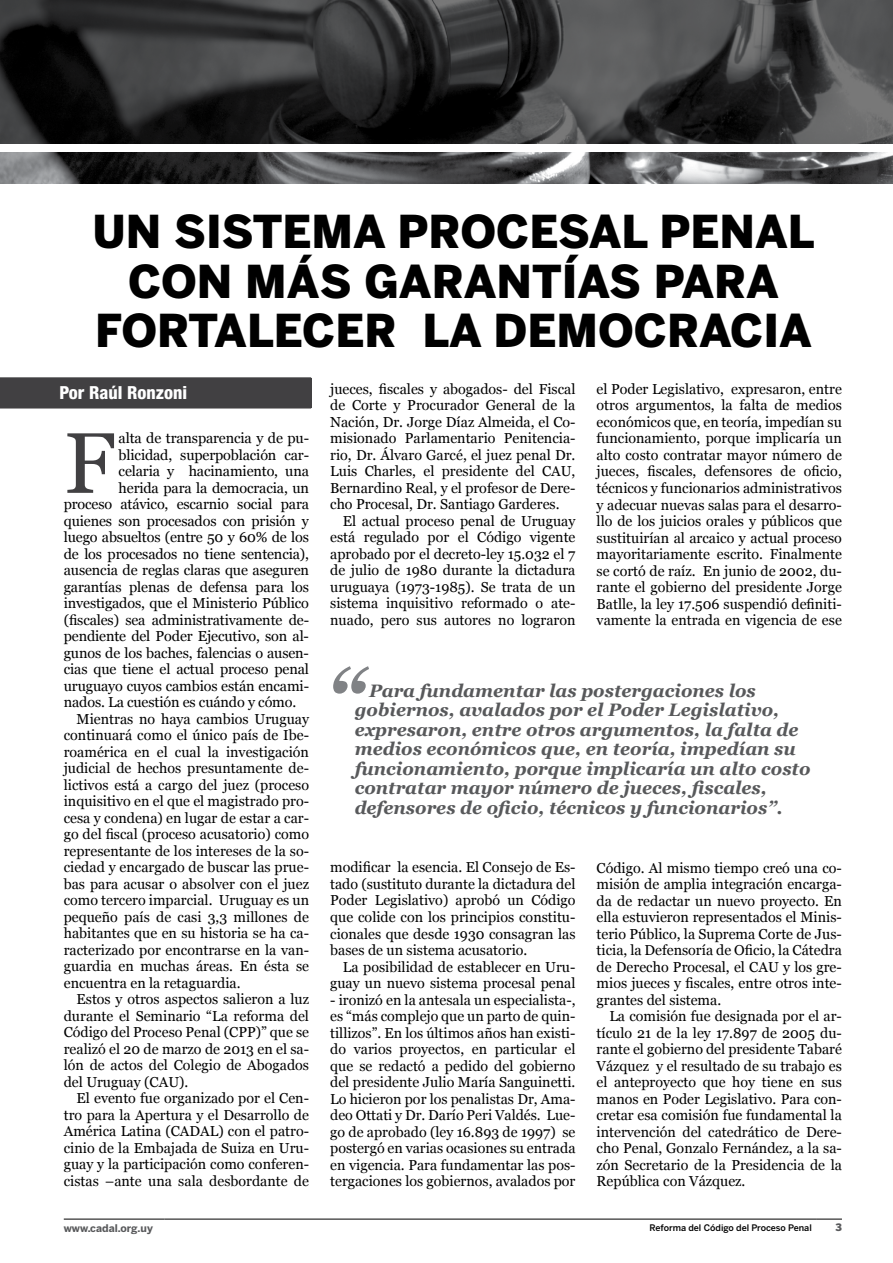
<style>
.page{position:relative;width:893px;height:1263px;background:#fff}
.page>*{position:absolute;margin:0;border:0;box-sizing:border-box;transform-origin:0 0}
.t1{font:85.8px "Georgia";color:#414042}
.t2{font:900 45px "Benton Sans";color:#000}
.t3{font:italic 700 18px/19.5px "Georgia";color:#58595b}
.t4{font:800 condensed 18px "Helvetica Neue LT Std";color:#fff}
.t5{font:14.4px/16.5px "Georgia";color:#000;text-align:justify}
.t6{font:700 10.5px "Benton Sans";color:#58595b}
.t7{font:900 10.2px "Benton Sans";color:#58595b}
.t8{font:500 9px "Benton Sans";color:#000}
</style>
<div class="page">
<img style="left:0;top:152px;width:893px;height:31px">
<hr style="left:64px;top:1219px;width:100px;height:1px;background:#000">
<hr style="left:164px;top:1219px;width:652px;height:1px;background:#000">
<svg style="left:816px;top:1219px;width:26px;height:1px"></svg>
<svg style="left:0;top:0;width:893px;height:143px;background:#333334"></svg>
<div style="left:0;top:378px;width:311px;height:30px;background:#414042"></div>
<hr style="left:0;top:377px;width:311px;height:2px;background:#414042">
<svg style="left:333px;top:666px;width:36px;height:28px"></svg>
<h2 class="t2" style="left:93px;top:205px;width:224px">UNSISTEMA</h2>
<h2 class="t2" style="left:397px;top:205px;width:162px">PROCESAL</h2>
<h2 class="t2" style="left:659px;top:205px;width:63px">PENAL</h2>
<h2 class="t2" style="left:128px;top:254px;width:305px">CON MÁS GARAN</h2>
<h2 class="t2" style="left:532px;top:254px;width:183px">TÍAS PARA</h2>
<h2 class="t2" style="left:95px;top:304px;width:150px">FORTALE</h2>
<h2 class="t2" style="left:302px;top:304px;width:63px">CER</h2>
<h2 class="t2" style="left:422px;top:304px;width:107px">LA DEMO</h2>
<h2 class="t2" style="left:634px;top:304px;width:154px">CRACIA</h2>
<p class="t4" style="left:60px;top:382px;width:129px">Por Raúl Ronzoni</p>
<h1 class="t1" style="left:64px;top:411px;width:53px">F</h1>
<p class="t5" style="left:119px;top:430px;width:192px">alta de transparencia y de pu-</p>
<p class="t5" style="left:119px;top:447px;width:192px">blicidad, superpoblación car-</p>
<p class="t5" style="left:119px;top:463px;width:192px">celaria y hacinamiento, una</p>
<p class="t5" style="left:119px;top:480px;width:192px">herida para la democracia, un</p>
<p class="t5" style="left:64px;top:496px;width:247px">proceso atávico, escarnio social para</p>
<p class="t5" style="left:64px;top:513px;width:247px">quienes son procesados con prisión y</p>
<p class="t5" style="left:64px;top:529px;width:247px">luego absueltos (entre 50 y 60% de los</p>
<p class="t5" style="left:64px;top:546px;width:247px">de los procesados no tiene sentencia),</p>
<p class="t5" style="left:64px;top:562px;width:247px">ausencia de reglas claras que aseguren</p>
<p class="t5" style="left:64px;top:579px;width:247px">garantías plenas de defensa para los</p>
<p class="t5" style="left:64px;top:595px;width:247px">investigados, que el Ministerio Público</p>
<p class="t5" style="left:64px;top:612px;width:247px">(fiscales) sea administrativamente de-</p>
<p class="t5" style="left:64px;top:628px;width:247px">pendiente del Poder Ejecutivo, son al-</p>
<p class="t5" style="left:64px;top:645px;width:247px">gunos de los baches, falencias o ausen-</p>
<p class="t5" style="left:64px;top:661px;width:247px">cias que tiene el actual proceso penal</p>
<p class="t5" style="left:64px;top:678px;width:247px">uruguayo cuyos cambios están encami-</p>
<p class="t5" style="left:64px;top:694px;width:234px">nados. La cuestión es cuándo y cómo.</p>
<p class="t5" style="left:77px;top:711px;width:234px">Mientras no haya cambios Uruguay</p>
<p class="t5" style="left:64px;top:727px;width:247px">continuará como el único país de Ibe-</p>
<p class="t5" style="left:64px;top:744px;width:247px">roamérica en el cual la investigación</p>
<p class="t5" style="left:64px;top:760px;width:247px">judicial de hechos presuntamente de-</p>
<p class="t5" style="left:64px;top:777px;width:247px">lictivos está a cargo del juez (proceso</p>
<p class="t5" style="left:64px;top:793px;width:247px">inquisitivo en el que el magistrado pro-</p>
<p class="t5" style="left:64px;top:810px;width:247px">cesa y condena) en lugar de estar a car-</p>
<p class="t5" style="left:64px;top:826px;width:247px">go del fiscal (proceso acusatorio) como</p>
<p class="t5" style="left:64px;top:843px;width:247px">representante de los intereses de la so-</p>
<p class="t5" style="left:64px;top:859px;width:247px">ciedad y encargado de buscar las prue-</p>
<p class="t5" style="left:64px;top:876px;width:247px">bas para acusar o absolver con el juez</p>
<p class="t5" style="left:64px;top:892px;width:247px">como tercero imparcial. Uruguay es un</p>
<p class="t5" style="left:64px;top:909px;width:247px">pequeño país de casi 3,3 millones de</p>
<p class="t5" style="left:64px;top:925px;width:247px">habitantes que en su historia se ha ca-</p>
<p class="t5" style="left:64px;top:942px;width:247px">racterizado por encontrarse en la van-</p>
<p class="t5" style="left:64px;top:958px;width:247px">guardia en muchas áreas. En ésta se</p>
<p class="t5" style="left:64px;top:975px;width:178px">encuentra en la retaguardia.</p>
<p class="t5" style="left:77px;top:991px;width:234px">Estos y otros aspectos salieron a luz</p>
<p class="t5" style="left:64px;top:1008px;width:247px">durante el Seminario “La reforma del</p>
<p class="t5" style="left:64px;top:1024px;width:247px">Código del Proceso Penal (CPP)” que se</p>
<p class="t5" style="left:64px;top:1041px;width:247px">realizó el 20 de marzo de 2013 en el sa-</p>
<p class="t5" style="left:64px;top:1057px;width:247px">lón de actos del Colegio de Abogados</p>
<p class="t5" style="left:64px;top:1074px;width:126px">del Uruguay (CAU).</p>
<p class="t5" style="left:77px;top:1090px;width:234px">El evento fue organizado por el Cen-</p>
<p class="t5" style="left:64px;top:1107px;width:247px">tro para la Apertura y el Desarrollo de</p>
<p class="t5" style="left:64px;top:1123px;width:247px">América Latina (CADAL) con el patro-</p>
<p class="t5" style="left:64px;top:1140px;width:247px">cinio de la Embajada de Suiza en Uru-</p>
<p class="t5" style="left:64px;top:1156px;width:247px">guay y la participación como conferen-</p>
<p class="t5" style="left:64px;top:1173px;width:247px">cistas –ante una sala desbordante de</p>
<p class="t5" style="left:330px;top:381px;width:247px">jueces, fiscales y abogados- del Fiscal de Corte y Procurador General de la Nación, Dr. Jorge Díaz Almeida, el Co&shy;misionado Parlamentario Penitencia&shy;rio, Dr. Álvaro Garcé, el juez penal Dr.<br>Luis Charles, el presidente del CAU, Bernardino Real, y el profesor de Dere&shy;cho Procesal, Dr. Santiago Garderes.</p>
<p class="t5" style="left:330px;top:513px;width:247px;text-indent:13px">El actual proceso penal de Uruguay está regulado por el Código vigente aprobado por el decreto-ley 15.032 el 7 de julio de 1980 durante la dictadura uruguaya (1973-1985). Se trata de un sistema inquisitivo reformado o ate&shy;nuado, pero sus autores no lograron</p>
<p class="t5" style="left:597px;top:381px;width:247px">el Poder Legislativo, expresaron, entre otros argumentos, la falta de medios económicos que, en teoría, impedían su funcionamiento, porque implicaría un alto costo contratar mayor número de jueces, fiscales, defensores de oficio, técnicos y funcionarios administrativos y adecuar nuevas salas para el desarro&shy;llo de los juicios orales y públicos que sustituirían al arcaico y actual proceso mayoritariamente escrito. Finalmente se cortó de raíz. En junio de 2002, du&shy;rante el gobierno del presidente Jorge Batlle, la ley 17.506 suspendió definiti&shy;vamente la entrada en vigencia de ese</p>
<p class="t3" style="left:355px;top:681px;width:457px;text-indent:14px">Para fundamentar las postergaciones los gobiernos, avalados por el Poder Legislativo, expresaron, entre otros argumentos, la falta de medios económicos que, en teoría, impedían su funcionamiento, porque implicaría un alto costo contratar mayor número de jueces, fiscales, defensores de oficio, técnicos y funcionarios”.</p>
<p class="t5" style="left:330px;top:859px;width:247px">modificar la esencia. El Consejo de Es&shy;tado (sustituto durante la dictadura del Poder Legislativo) aprobó un Código que colide con los principios constitu&shy;cionales que desde 1930 consagran las bases de un sistema acusatorio.</p>
<p class="t5" style="left:330px;top:958px;width:247px;text-align:right">La posibilidad de establecer en Uru&shy;guay un nuevo sistema procesal penal</p>
<p class="t5" style="left:330px;top:991px;width:247px">- ironizó en la antesala un especialista-, es “más complejo que un parto de quin&shy;tillizos”. En los últimos años han existi&shy;do varios proyectos, en particular el que se redactó a pedido del gobierno del presidente Julio María Sanguinetti.<br>Lo hicieron por los penalistas Dr, Ama&shy;deo Ottati y Dr. Darío Peri Valdés. Lue&shy;go de aprobado (ley 16.893 de 1997) se postergó en varias ocasiones su entrada en vigencia. Para fundamentar las pos&shy;tergaciones los gobiernos, avalados por</p>
<p class="t5" style="left:597px;top:860px;width:247px">Código. Al mismo tiempo creó una co&shy;misión de amplia integración encarga&shy;da de redactar un nuevo proyecto. En ella estuvieron representados el Minis&shy;terio Público, la Suprema Corte de Jus&shy;ticia, la Defensoría de Oficio, la Cátedra de Derecho Procesal, el CAU y los gre&shy;mios jueces y fiscales, entre otros inte&shy;grantes del sistema.</p>
<p class="t5" style="left:597px;top:1008px;width:247px;text-indent:13px">La comisión fue designada por el ar&shy;tículo 21 de la ley 17.897 de 2005 du&shy;rante el gobierno del presidente Tabaré Vázquez y el resultado de su trabajo es el anteproyecto que hoy tiene en sus manos en Poder Legislativo. Para con&shy;cretar esa comisión fue fundamental la intervención del catedrático de Dere&shy;cho Penal, Gonzalo Fernández, a la sa&shy;zón Secretario de la Presidencia de la República con Vázquez.</p>
<p class="t6" style="left:64px;top:1222px;width:91px">www.cadal.org.uy</p>
<p class="t8" style="left:649px;top:1222px;width:164px">Reforma del Código del Proceso Penal</p>
<p class="t7" style="left:835px;top:1221px;width:8px">3</p>
</div>
